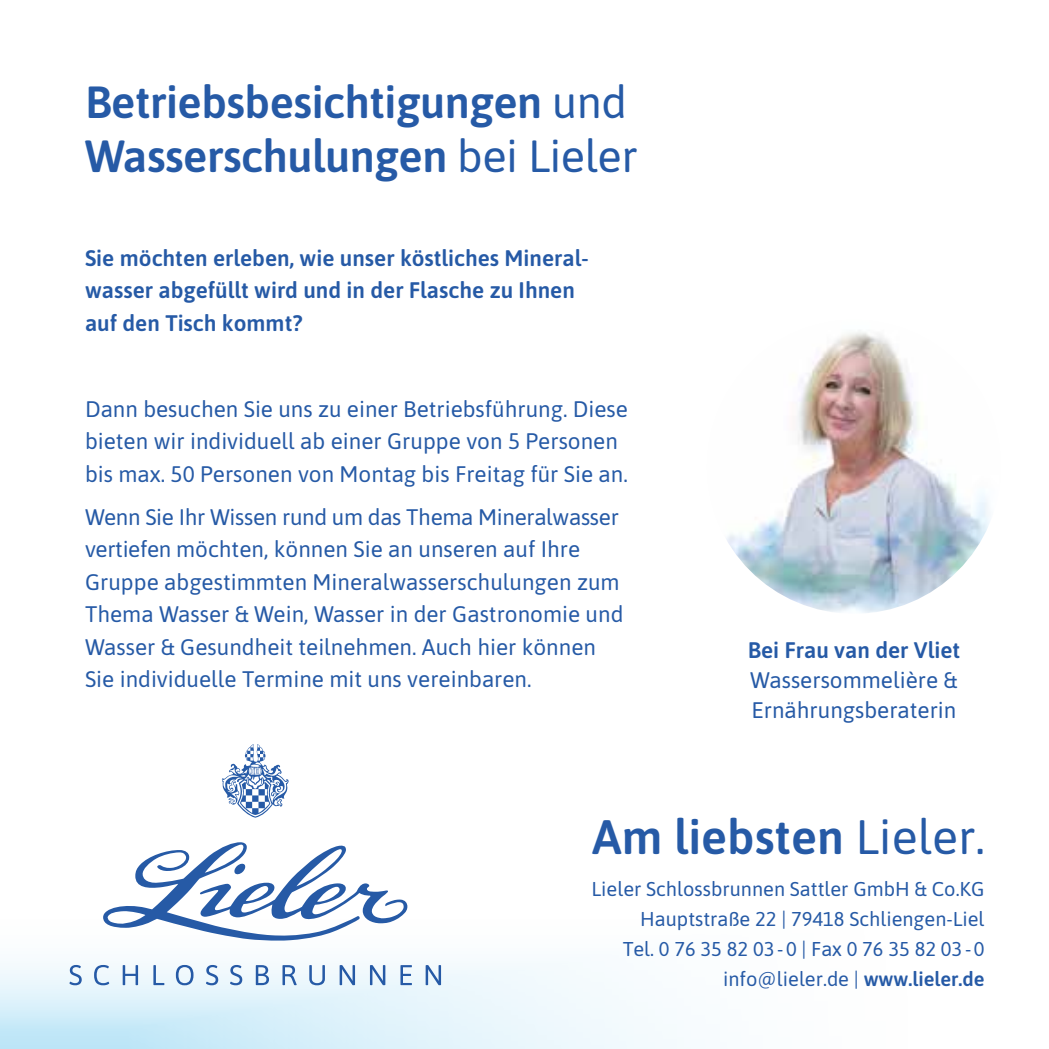
<style>
.page{position:relative;width:1049px;height:1049px;background:#fff}
.page>*{position:absolute;margin:0;border:0;box-sizing:border-box;transform-origin:0 0}
.t1{font:600 48.25px "Asap";color:#265aa6}
.t2{font:600 45px/54px "Asap";letter-spacing:-.01em;color:#265aa6}
.t3{font:22.5px/32.5px "Asap";color:#265aa6}
.t4{font:600 22.5px/32.5px "Asap";color:#265aa6}
.t5{font:20px/30px "Asap";color:#265aa6;text-align:right}
.s1{font-weight:400}
.s2{font-weight:600}
</style>
<div class="page">
<svg style="left:0;top:904px;width:677px;height:145px"></svg>
<svg style="left:103px;top:842px;width:304px;height:99px"></svg>
<svg style="left:69px;top:965px;width:13px;height:20px"></svg>
<svg style="left:94px;top:965px;width:15px;height:20px"></svg>
<svg style="left:123px;top:965px;width:15px;height:20px"></svg>
<svg style="left:153px;top:965px;width:11px;height:20px"></svg>
<svg style="left:176px;top:965px;width:17px;height:20px"></svg>
<svg style="left:206px;top:965px;width:12px;height:20px"></svg>
<svg style="left:230px;top:965px;width:12px;height:20px"></svg>
<svg style="left:256px;top:965px;width:13px;height:20px"></svg>
<svg style="left:282px;top:965px;width:15px;height:20px"></svg>
<svg style="left:309px;top:965px;width:16px;height:20px"></svg>
<svg style="left:340px;top:965px;width:15px;height:20px"></svg>
<svg style="left:370px;top:965px;width:15px;height:20px"></svg>
<svg style="left:400px;top:965px;width:12px;height:20px"></svg>
<svg style="left:426px;top:965px;width:15px;height:20px"></svg>
<svg style="left:221px;top:744px;width:68px;height:74px"></svg>
<img style="left:726px;top:331px;width:264px;height:282px">
<h2 class="t2" style="left:85px;top:73px;width:554px">Betriebsbesichtigungen <span class="s1">und<br></span>Wasserschulungen <span class="s1">bei Lieler</span></h2>
<p class="t4" style="left:85px;top:240px;width:505px">Sie möchten erleben, wie unser köstliches Mineral&shy;wasser abgefüllt wird und in der Flasche zu Ihnen auf den Tisch kommt?</p>
<p class="t3" style="left:85px;top:391px;width:544px">Dann besuchen Sie uns zu einer Betriebsführung. Diese bieten wir individuell ab einer Gruppe von 5 Personen bis max. 50 Personen von Montag bis Freitag für Sie an.</p>
<p class="t3" style="left:85px;top:500px;width:540px">Wenn Sie Ihr Wissen rund um das Thema Mineralwasser vertiefen möchten, können Sie an unseren auf Ihre Gruppe abgestimmten Mineralwasserschulungen zum Thema Wasser &amp; Wein, Wasser in der Gastronomie und Wasser &amp; Gesundheit teilnehmen. Auch hier können Sie individuelle Termine mit uns vereinbaren.</p>
<p class="t4" style="left:748px;top:632px;width:214px">Bei Frau van der Vliet</p>
<p class="t3" style="left:750px;top:663px;width:209px;line-height:30px">Wassersommelière &amp;<br>Ernährungsberaterin</p>
<h1 class="t1" style="left:592px;top:803px;width:394px">Am liebsten <span class="s1">Lieler.</span></h1>
<p class="t5" style="left:592px;top:873px;width:394px">Lieler Schlossbrunnen Sattler GmbH &amp; Co.KG Hauptstraße 22 | 79418 Schliengen-Liel<br>Tel. 0 76 35 82 03 - 0 | Fax 0 76 35 82 03 - 0 info@lieler.de | <span class="s2">www.lieler.de</span></p>
</div>
